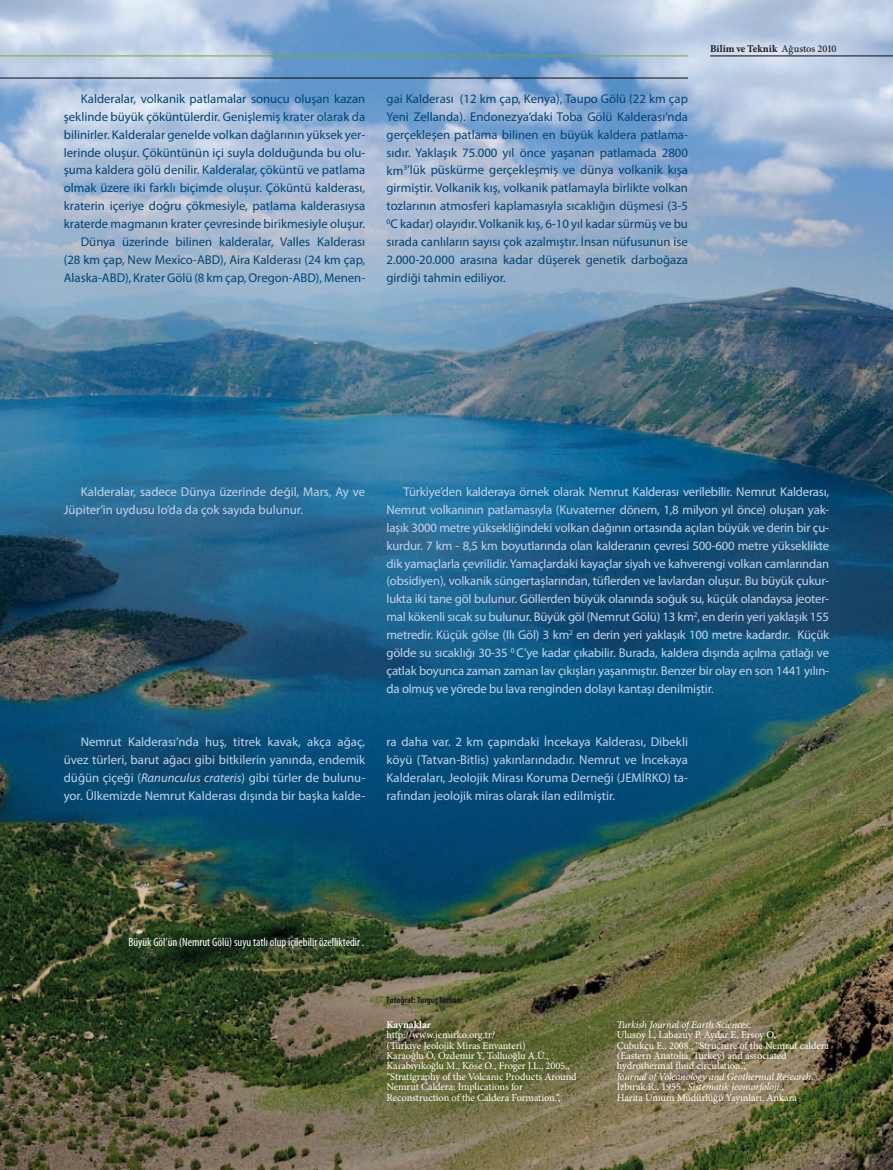
<style>
.page{position:relative;width:893px;height:1170px;background:#fff}
.page>*{position:absolute;margin:0;border:0;box-sizing:border-box;transform-origin:0 0}
.t1{font:12.75px/17.9px "Myriad Pro";color:#c6d3ea;text-align:justify}
.t2{font:12.75px/17.9px "Myriad Pro";color:#004475;text-align:right}
.t3{font:condensed 12px "Myriad Pro";color:#fff}
.t4{font:10.35px/10.4px "Minion Pro";letter-spacing:-.005em;color:#fff}
.t5{font:700 10.35px "Minion Pro";letter-spacing:.005em;color:#1a171c}
.t6{font:700 10.35px "Minion Pro";letter-spacing:-.005em;color:#fff}
.t7{font:10.35px "Minion Pro";color:#1a171c}
.t8{font:700 condensed 9px "Myriad Pro";color:#1a171c}
.s1{font-weight:500}
.s2{font-style:italic}
</style>
<div class="page">
<img style="left:0;top:0;width:893px;height:1169px">
<hr style="left:0;top:78px;width:688px;height:1px;background:#070c12">
<hr style="left:0;top:56px;width:688px;height:1px;background:#7baa20">
<hr style="left:710px;top:56px;width:183px;height:1px;background:#070c12">
<p class="t2" style="left:64px;top:89px;width:303px">Kalderalar, volkanik patlamalar sonucu oluşan kazan şeklinde büyük çöküntülerdir. Genişlemiş krater olarak da bilinirler. Kalderalar genelde volkan dağlarının yüksek yer&shy;lerinde oluşur. Çöküntünün içi suyla dolduğunda bu olu&shy;şuma kaldera gölü denilir. Kalderalar, çöküntü ve patlama olmak üzere iki farklı biçimde oluşur. Çöküntü kalderası, kraterin içeriye doğru çökmesiyle, patlama kalderasıysa kraterde magmanın krater çevresinde birikmesiyle oluşur.<br>Dünya üzerinde bilinen kalderalar, Valles Kalderası (28 km çap, New Mexico-ABD), Aira Kalderası (24 km çap, Alaska-ABD), Krater Gölü (8 km çap, Oregon-ABD), Menen-</p>
<p class="t2" style="left:387px;top:90px;width:303px;text-align:justify">gai Kalderası (12 km çap, Kenya), Taupo Gölü (22 km çap Yeni Zellanda). Endonezya’daki Toba Gölü Kalderası’nda gerçekleşen patlama bilinen en büyük kaldera patlama&shy;sıdır. Yaklaşık 75.000 yıl önce yaşanan patlamada 2800 km<sup>3</sup>’lük püskürme gerçekleşmiş ve dünya volkanik kışa girmiştir. Volkanik kış, volkanik patlamayla birlikte volkan tozlarının atmosferi kaplamasıyla sıcaklığın düşmesi (3-5<br><sup>0</sup>C kadar) olayıdır. Volkanik kış, 6-10 yıl kadar sürmüş ve bu sırada canlıların sayısı çok azalmıştır. İnsan nüfusunun ise 2.000-20.000 arasına kadar düşerek genetik darboğaza girdiği tahmin ediliyor.</p>
<p class="t5" style="left:710px;top:41px;width:128px">Bilim ve Teknik <span class="s1">Ağustos 2010</span></p>
<p class="t1" style="left:64px;top:482px;width:303px;text-indent:17px">Kalderalar, sadece Dünya üzerinde değil, Mars, Ay ve<br>Jüpiter’in uydusu Io’da da çok sayıda bulunur.</p>
<p class="t1" style="left:387px;top:482px;width:444px;text-indent:17px">Türkiye’den kalderaya örnek olarak Nemrut Kalderası verilebilir. Nemrut Kalderası, Nemrut volkanının patlamasıyla (Kuvaterner dönem, 1,8 milyon yıl önce) oluşan yak&shy;laşık 3000 metre yüksekliğindeki volkan dağının ortasında açılan büyük ve derin bir çu&shy;kurdur. 7 km - 8,5 km boyutlarında olan kalderanın çevresi 500-600 metre yükseklikte dik yamaçlarla çevrilidir. Yamaçlardaki kayaçlar siyah ve kahverengi volkan camlarından (obsidiyen), volkanik süngertaşlarından, tüflerden ve lavlardan oluşur. Bu büyük çukur&shy;lukta iki tane göl bulunur. Göllerden büyük olanında soğuk su, küçük olandaysa jeoter&shy;mal kökenli sıcak su bulunur. Büyük göl (Nemrut Gölü) 13 km<sup>2</sup>, en derin yeri yaklaşık 155 metredir. Küçük gölse (Ilı Göl) 3 km<sup>2</sup> en derin yeri yaklaşık 100 metre kadardır. Küçük gölde su sıcaklığı 30-35 <sup>0</sup> C’ye kadar çıkabilir. Burada, kaldera dışında açılma çatlağı ve çatlak boyunca zaman zaman lav çıkışları yaşanmıştır. Benzer bir olay en son 1441 yılın&shy;da olmuş ve yörede bu lava renginden dolayı kantaşı denilmiştir.</p>
<p class="t1" style="left:64px;top:732px;width:303px;text-indent:17px">Nemrut Kalderası’nda huş, titrek kavak, akça ağaç, üvez türleri, barut ağacı gibi bitkilerin yanında, endemik düğün çiçeği (<span class="s2">Ranunculus crateris</span>) gibi türler de bulunu&shy;yor. Ülkemizde Nemrut Kalderası dışında bir başka kalde-</p>
<p class="t1" style="left:386px;top:732px;width:303px">ra daha var. 2 km çapındaki İncekaya Kalderası, Dibekli köyü (Tatvan-Bitlis) yakınlarındadır. Nemrut ve İncekaya Kalderaları, Jeolojik Mirası Koruma Derneği (JEMİRKO) ta&shy;rafından jeolojik miras olarak ilan edilmiştir.</p>
<p class="t3" style="left:128px;top:935px;width:237px">Büyük Göl’ün (Nemrut Gölü) suyu tatlı olup içilebilir özelliktedir .</p>
<p class="t8" style="left:387px;top:994px;width:76px">Fotoğraf: Turgut Tarhan</p>
<p class="t6" style="left:387px;top:1017px;width:46px">Kaynaklar</p>
<p class="t4" style="left:387px;top:1029px;width:192px">http://www.jemirko.org.tr/<br>(Türkiye Jeolojik Miras Envanteri)<br>Karaoğlu Ö, Ozdemir Y, Tolluoğlu A.Ü., Karabıyıkoğlu M., Köse O., Froger J.L., 2005., “Stratigraphy of the Volcanic Products Around Nemrut Caldera: Implications for Reconstruction of the Caldera Formation.”,</p>
<p class="t4" style="left:617px;top:1019px;width:214px"><span class="s2">Turkish Journal of Earth Sciences</span>.<br>Ulusoy İ., Labazuy P, Aydar E, Ersoy O,<br>Çubukçu E., 2008., “Structure of the Nemrut caldera (Eastern Anatolia, Turkey) and associated hydrothermal fluid circulation.”,<br><span class="s2">Journal of Volcanology and Geothermal Research</span>.<br>İzbırak R., 1955., <span class="s2">Sistematik jeomorfoloji</span>.,<br>Harita Umum Müdürlüğü Yayınları. Ankara</p>
<p class="t7" style="left:819px;top:1121px;width:11px">97</p>
</div>
